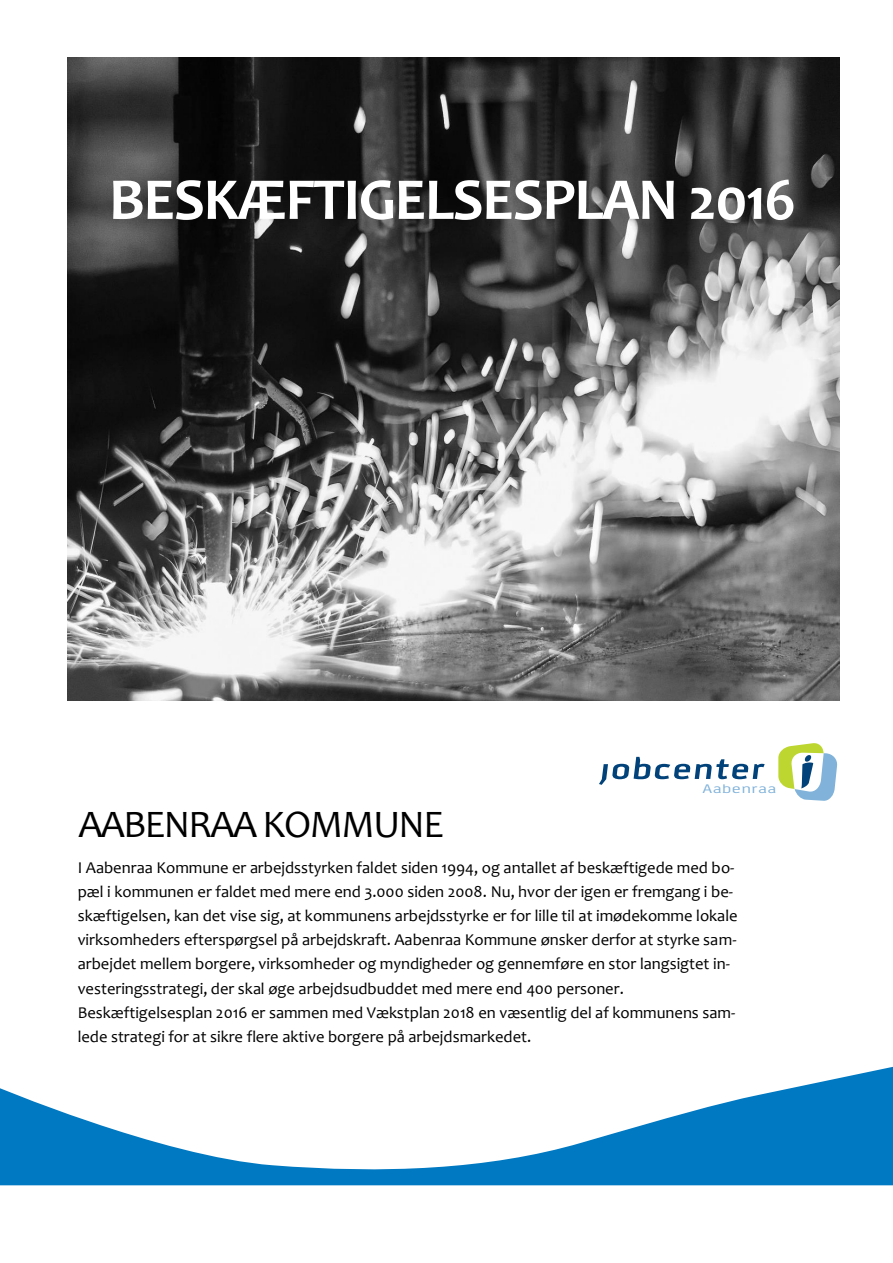
<style>
.page{position:relative;width:893px;height:1263px;background:#fff}
.page>*{position:absolute;margin:0;border:0;box-sizing:border-box;transform-origin:0 0}
.t1{font:700 60px "Candara";letter-spacing:-.025em;color:#fff}
.t2{font:39px "Candara";letter-spacing:-.04em;color:#000}
.t3{font:16.5px/24.2px "Candara";color:#000}
.t4{font:13.35px "AF Battersea";letter-spacing:.05em;color:#80b2da;scale:1.5 1}
</style>
<div class="page">
<img style="left:68px;top:58px;width:771px;height:643px">
<svg style="left:599px;top:757px;width:166px;height:28px"></svg>
<svg style="left:778px;top:743px;width:59px;height:58px"></svg>
<svg style="left:0;top:1066px;width:893px;height:119px"></svg>
<h1 class="t1" style="left:109px;top:162px;width:689px">BESKÆFTIGELSESPLAN 2016</h1>
<h2 class="t2" style="left:78px;top:800px;width:367px">AABENRAA KOMMUNE</h2>
<p class="t4" style="left:703px;top:781px;width:51px">Aabenraa</p>
<p class="t3" style="left:78px;top:855px;width:661px">I Aabenraa Kommune er arbejdsstyrken faldet siden 1994, og antallet af beskæftigede med bo&shy;pæl i kommunen er faldet med mere end 3.000 siden 2008. Nu, hvor der igen er fremgang i be&shy;skæftigelsen, kan det vise sig, at kommunens arbejdsstyrke er for lille til at imødekomme lokale virksomheders efterspørgsel på arbejdskraft. Aabenraa Kommune ønsker derfor at styrke sam&shy;arbejdet mellem borgere, virksomheder og myndigheder og gennemføre en stor langsigtet in&shy;vesteringsstrategi, der skal øge arbejdsudbuddet med mere end 400 personer.<br>Beskæftigelsesplan 2016 er sammen med Vækstplan 2018 en væsentlig del af kommunens sam&shy;lede strategi for at sikre flere aktive borgere på arbejdsmarkedet.</p>
</div>
